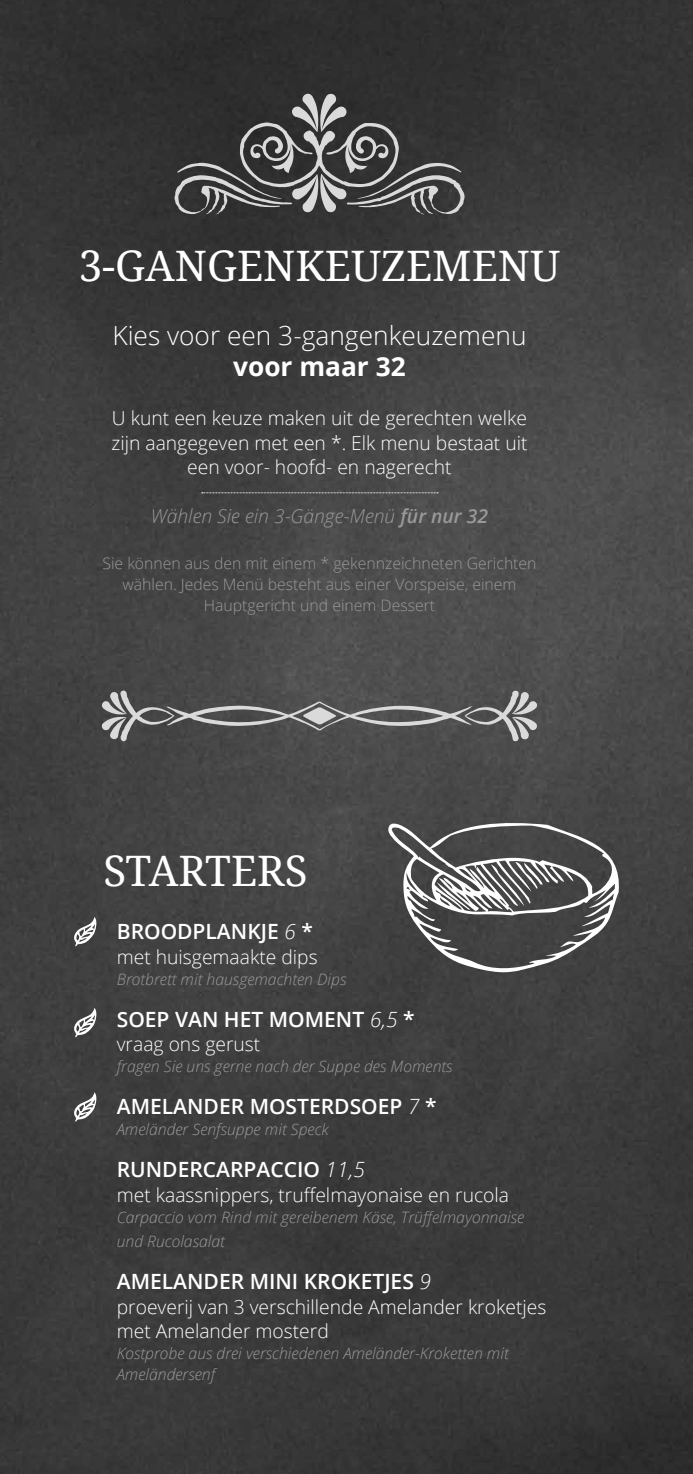
<style>
.page{position:relative;width:693px;height:1474px;background:#fff}
.page>*{position:absolute;margin:0;border:0;box-sizing:border-box;transform-origin:0 0}
.t1{font:42px "Droid Serif";color:#fff}
.t2{font:300 26.25px "Open Sans";color:#fff}
.t3{font:700 26.25px "Open Sans";color:#fff}
.t4{font:600 21px "Open Sans";color:#fff}
.t5{font:300 19.25px/24.5px "Open Sans";color:#fff}
.t6{font:italic 300 19.25px "Open Sans";color:#999}
.t7{font:italic 300 15.75px/24.5px "Open Sans";color:#999}
.t8{font:300 15.75px/21px "Open Sans";color:#999;text-align:center}
.s1{font-weight:600}
.s2{font-weight:300;font-style:italic}
</style>
<div class="page">
<img style="left:0;top:0;width:692px;height:1473px">
<svg style="left:387px;top:817px;width:235px;height:156px"></svg>
<svg style="left:174px;top:93px;width:290px;height:121px"></svg>
<svg style="left:120px;top:209px;width:7px;height:2px"></svg>
<svg style="left:323px;top:806px;width:7px;height:6px"></svg>
<svg style="left:367px;top:806px;width:3px;height:5px"></svg>
<svg style="left:101px;top:690px;width:436px;height:59px"></svg>
<svg style="left:74px;top:916px;width:24px;height:30px"></svg>
<svg style="left:74px;top:1007px;width:24px;height:30px"></svg>
<svg style="left:74px;top:1092px;width:24px;height:29px"></svg>
<svg style="left:201px;top:492px;width:237px;height:1px"></svg>
<h1 class="t1" style="left:79px;top:237px;width:482px">3-GANGENKEUZEMENU</h1>
<h2 class="t2" style="left:112px;top:317px;width:415px">Kies voor een 3-gangenkeuzemenu</h2>
<h2 class="t3" style="left:233px;top:348px;width:174px">voor maar 32</h2>
<p class="t5" style="left:111px;top:405px;width:417px;text-align:center">U kunt een keuze maken uit de gerechten welke zijn aangegeven met een *. Elk menu bestaat uit een voor- hoofd- en nagerecht</p>
<p class="t6" style="left:151px;top:503px;width:338px">Wählen Sie ein 3-Gänge-Menü <span class="s1">für nur 32</span></p>
<p class="t8" style="left:102px;top:552px;width:435px">Sie können aus den mit einem * gekennzeichneten Gerichten wählen. Jedes Menü besteht aus einer Vorspeise, einem<br>Hauptgericht und einem Dessert</p>
<h1 class="t1" style="left:103px;top:842px;width:205px">STARTERS</h1>
<p class="t4" style="left:117px;top:917px;width:197px">BROODPLANKJE <span class="s2">6</span> *</p>
<p class="t5" style="left:117px;top:943px;width:202px">met huisgemaakte dips</p>
<p class="t7" style="left:117px;top:966px;width:231px">Brotbrett mit hausgemachten Dips</p>
<p class="t4" style="left:117px;top:1004px;width:299px">SOEP VAN HET MOMENT <span class="s2">6,5</span> *</p>
<p class="t5" style="left:117px;top:1031px;width:145px">vraag ons gerust</p>
<p class="t7" style="left:117px;top:1053px;width:337px">fragen Sie uns gerne nach der Suppe des Moments</p>
<p class="t4" style="left:117px;top:1092px;width:321px">AMELANDER MOSTERDSOEP <span class="s2">7</span> *</p>
<p class="t7" style="left:117px;top:1116px;width:213px">Ameländer Senfsuppe mit Speck</p>
<p class="t4" style="left:117px;top:1155px;width:249px">RUNDERCARPACCIO <span class="s2">11,5</span></p>
<p class="t5" style="left:117px;top:1181px;width:393px">met kaassnippers, truffelmayonaise en rucola</p>
<p class="t7" style="left:117px;top:1204px;width:408px">Carpaccio vom Rind mit gereibenem Käse, Trüffelmayonnaise und Rucolasalat</p>
<p class="t4" style="left:117px;top:1267px;width:315px">AMELANDER MINI KROKETJES <span class="s2">9</span></p>
<p class="t5" style="left:117px;top:1293px;width:431px">proeverij van 3 verschillende Amelander kroketjes met Amelander mosterd</p>
<p class="t7" style="left:117px;top:1342px;width:393px;line-height:21px">Kostprobe aus drei verschiedenen Ameländer-Kroketten mit<br>Ameländersenf</p>
</div>
